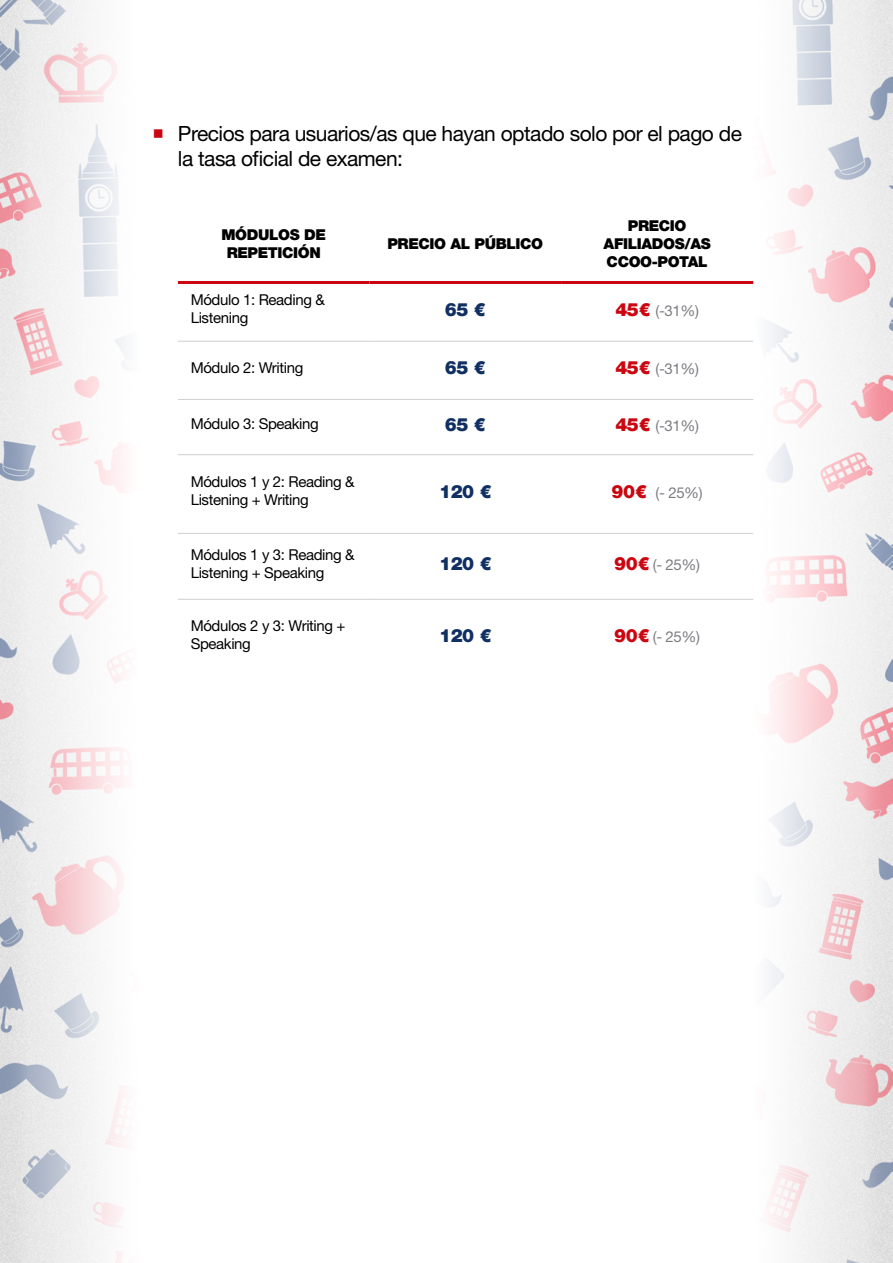
<style>
.page{position:relative;width:893px;height:1263px;background:#fff}
.page>*{position:absolute;margin:0;border:0;box-sizing:border-box;transform-origin:0 0}
.t1{font:21px/25.2px "Helvetica Neue LT Std";letter-spacing:-.025em;color:#000}
.t2{font:900 18px "Helvetica Neue LT";letter-spacing:-.025em;color:#102f63}
.t3{font:15px/18px "Helvetica Neue LT Std";letter-spacing:-.025em;color:#000}
.t4{font:900 15px/18px "Helvetica Neue LT Std";letter-spacing:-.025em;color:#000;text-align:center}
.t5{font:15px "Helvetica Neue LT Std";letter-spacing:-.025em;color:#7e7c81}
.s1{font-family:"Helvetica Neue LT";font-weight:900;font-size:18px;color:#cb0610}
</style>
<div class="page">
<img style="left:0;top:0;width:893px;height:1263px">
<hr style="left:178px;top:341px;width:191px;height:1px;background:#cecfd4">
<hr style="left:369px;top:341px;width:192px;height:1px;background:#cecfd4">
<hr style="left:561px;top:341px;width:192px;height:1px;background:#cecfd4">
<hr style="left:178px;top:399px;width:191px;height:1px;background:#cecfd4">
<hr style="left:369px;top:399px;width:192px;height:1px;background:#cecfd4">
<hr style="left:561px;top:399px;width:192px;height:1px;background:#cecfd4">
<hr style="left:178px;top:454px;width:191px;height:1px;background:#cecfd4">
<hr style="left:369px;top:454px;width:192px;height:1px;background:#cecfd4">
<hr style="left:561px;top:454px;width:192px;height:1px;background:#cecfd4">
<hr style="left:178px;top:533px;width:191px;height:1px;background:#cecfd4">
<hr style="left:369px;top:533px;width:192px;height:1px;background:#cecfd4">
<hr style="left:561px;top:533px;width:192px;height:1px;background:#cecfd4">
<hr style="left:178px;top:599px;width:191px;height:1px;background:#cecfd4">
<hr style="left:369px;top:599px;width:192px;height:1px;background:#cecfd4">
<hr style="left:561px;top:599px;width:192px;height:1px;background:#cecfd4">
<hr style="left:178px;top:281px;width:191px;height:3px;background:#cb0610">
<hr style="left:369px;top:281px;width:192px;height:3px;background:#cb0610">
<hr style="left:561px;top:281px;width:192px;height:3px;background:#cb0610">
<svg style="left:154px;top:129px;width:9px;height:9px"></svg>
<h1 class="t1" style="left:178px;top:121px;width:565px">Precios para usuarios/as que hayan optado solo por el pago de la tasa oficial de examen:</h1>
<p class="t4" style="left:222px;top:225px;width:106px">MÓDULOS DE<br>REPETICIÓN</p>
<p class="t4" style="left:387px;top:234px;width:157px">PRECIO AL PÚBLICO</p>
<p class="t4" style="left:604px;top:216px;width:109px">PRECIO<br>AFILIADOS/AS<br>CCOO-POTAL</p>
<p class="t3" style="left:191px;top:291px;width:136px">Módulo 1: Reading &amp;<br>Listening</p>
<p class="t2" style="left:445px;top:299px;width:42px">65 €</p>
<p class="t5" style="left:615px;top:301px;width:85px"><span class="s1">45€</span> (-31%)</p>
<p class="t3" style="left:191px;top:358px;width:114px">Módulo 2: Writing</p>
<p class="t2" style="left:445px;top:357px;width:42px">65 €</p>
<p class="t5" style="left:615px;top:360px;width:85px"><span class="s1">45€</span> (-31%)</p>
<p class="t3" style="left:191px;top:415px;width:130px">Módulo 3: Speaking</p>
<p class="t2" style="left:445px;top:414px;width:42px">65 €</p>
<p class="t5" style="left:615px;top:417px;width:85px"><span class="s1">45€</span> (-31%)</p>
<p class="t3" style="left:191px;top:473px;width:165px">Módulos 1 y 2: Reading &amp;<br>Listening + Writing</p>
<p class="t2" style="left:439px;top:481px;width:54px">120 €</p>
<p class="t5" style="left:611px;top:484px;width:93px"><span class="s1">90€</span> (- 25%)</p>
<p class="t3" style="left:191px;top:545px;width:165px">Módulos 1 y 3: Reading &amp;<br>Listening + Speaking</p>
<p class="t2" style="left:439px;top:553px;width:54px">120 €</p>
<p class="t5" style="left:614px;top:556px;width:87px"><span class="s1">90€</span> (- 25%)</p>
<p class="t3" style="left:191px;top:617px;width:156px">Módulos 2 y 3: Writing +<br>Speaking</p>
<p class="t2" style="left:439px;top:624px;width:54px">120 €</p>
<p class="t5" style="left:614px;top:627px;width:87px"><span class="s1">90€</span> (- 25%)</p>
</div>
